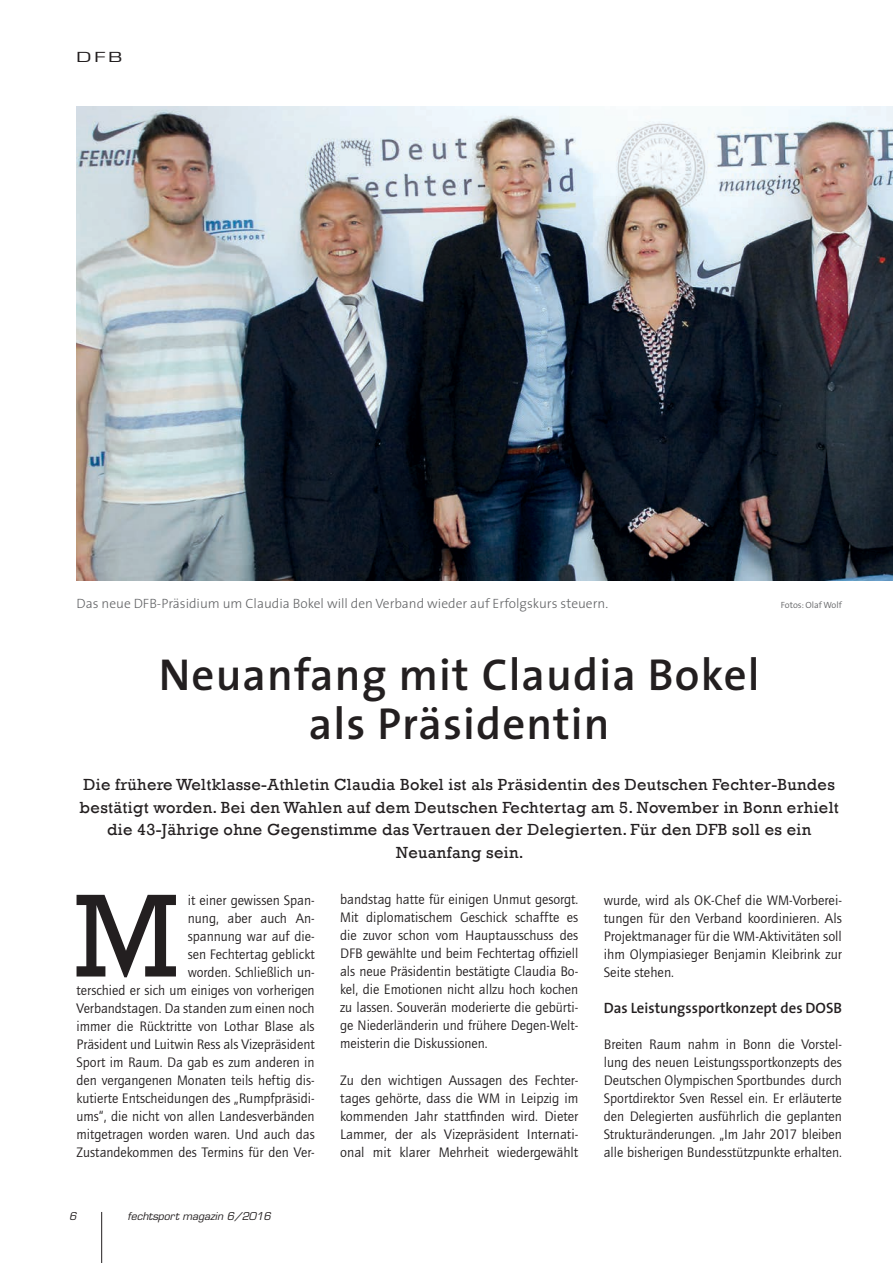
<style>
.page{position:relative;width:893px;height:1263px;background:#fff}
.page>*{position:absolute;margin:0;border:0;box-sizing:border-box;transform-origin:0 0}
.t1{font:120.3px "Rockwell";color:#231f20}
.t2{font:600 45px/49.5px "The Sans";letter-spacing:.025em;color:#231f20;text-align:center}
.t3{font:16.5px/22.5px "Rockwell";letter-spacing:.02em;color:#231f20;text-align:center}
.t4{font:600 15px "The Sans";color:#231f20}
.t5{font:14.25px/18px "Quay Sans EF";color:#231f20;text-align:justify}
.t6{font:300 13.5px "The Sans";color:#636466}
.t7{font:13.5px "Eurostile LT";color:#231f20;scale:1.5 1}
.t8{font:italic 10.5px "Eurostile LT";color:#231f20}
.t9{font:300 9px "The Sans";color:#636466}
</style>
<div class="page">
<img style="left:77px;top:106px;width:816px;height:474px">
<hr style="left:101px;top:1212px;width:1px;height:51px;background:#231f20">
<p class="t7" style="left:77px;top:49px;width:32px">DFB</p>
<p class="t6" style="left:77px;top:592px;width:533px">Das neue DFB-Präsidium um Claudia Bokel will den Verband wieder auf Erfolgskurs steuern.</p>
<p class="t9" style="left:781px;top:597px;width:63px">Fotos: Olaf Wolf</p>
<h2 class="t2" style="left:159px;top:648px;width:602px">Neuanfang mit Claudia Bokel als Präsidentin</h2>
<p class="t3" style="left:80px;top:774px;width:761px">Die frühere Weltklasse-Athletin Claudia Bokel ist als Präsidentin des Deutschen Fechter-Bundes bestätigt worden. Bei den Wahlen auf dem Deutschen Fechtertag am 5. November in Bonn erhielt die 43-Jährige ohne Gegenstimme das Vertrauen der Delegierten. Für den DFB soll es ein Neuanfang sein.</p>
<p class="t5" style="left:77px;top:891px;width:240px;text-align:right">it einer gewissen Span-<br>nung, aber auch An-<br>spannung war auf die-<br>sen Fechtertag geblickt<br>worden. Schließlich un-<br>terschied er sich um einiges von vorherigen Verbandstagen. Da standen zum einen noch immer die Rücktritte von Lothar Blase als Präsident und Luitwin Ress als Vizepräsident Sport im Raum. Da gab es zum anderen in den vergangenen Monaten teils heftig dis&shy;kutierte Entscheidungen des „Rumpfpräsidi&shy;ums“, die nicht von allen Landesverbänden mitgetragen worden waren. Und auch das Zustandekommen des Termins für den Ver-</p>
<p class="t5" style="left:340px;top:891px;width:240px">bandstag hatte für einigen Unmut gesorgt.<br>Mit diplomatischem Geschick schaffte es die zuvor schon vom Hauptausschuss des DFB gewählte und beim Fechtertag offiziell als neue Präsidentin bestätigte Claudia Bo&shy;kel, die Emotionen nicht allzu hoch kochen zu lassen. Souverän moderierte die gebürti&shy;ge Niederländerin und frühere Degen-Welt&shy;meisterin die Diskussionen.</p>
<h1 class="t1" style="left:74px;top:867px;width:107px">M</h1>
<p class="t5" style="left:340px;top:1071px;width:240px">Zu den wichtigen Aussagen des Fechter&shy;tages gehörte, dass die WM in Leipzig im kommenden Jahr stattfinden wird. Dieter Lammer, der als Vizepräsident Internati&shy;onal mit klarer Mehrheit wiedergewählt</p>
<p class="t8" style="left:69px;top:1210px;width:9px">6</p>
<p class="t8" style="left:128px;top:1210px;width:145px">fechtsport magazin 6/2016</p>
<p class="t5" style="left:604px;top:891px;width:240px">wurde, wird als OK-Chef die WM-Vorberei&shy;tungen für den Verband koordinieren. Als Projektmanager für die WM-Aktivitäten soll ihm Olympiasieger Benjamin Kleibrink zur Seite stehen.</p>
<p class="t4" style="left:604px;top:995px;width:240px">Das Leistungssportkonzept des DOSB</p>
<p class="t5" style="left:604px;top:1035px;width:240px">Breiten Raum nahm in Bonn die Vorstel&shy;lung des neuen Leistungssportkonzepts des Deutschen Olympischen Sportbundes durch Sportdirektor Sven Ressel ein. Er erläuterte den Delegierten ausführlich die geplanten Strukturänderungen. „Im Jahr 2017 bleiben alle bisherigen Bundesstützpunkte erhalten.</p>
</div>
